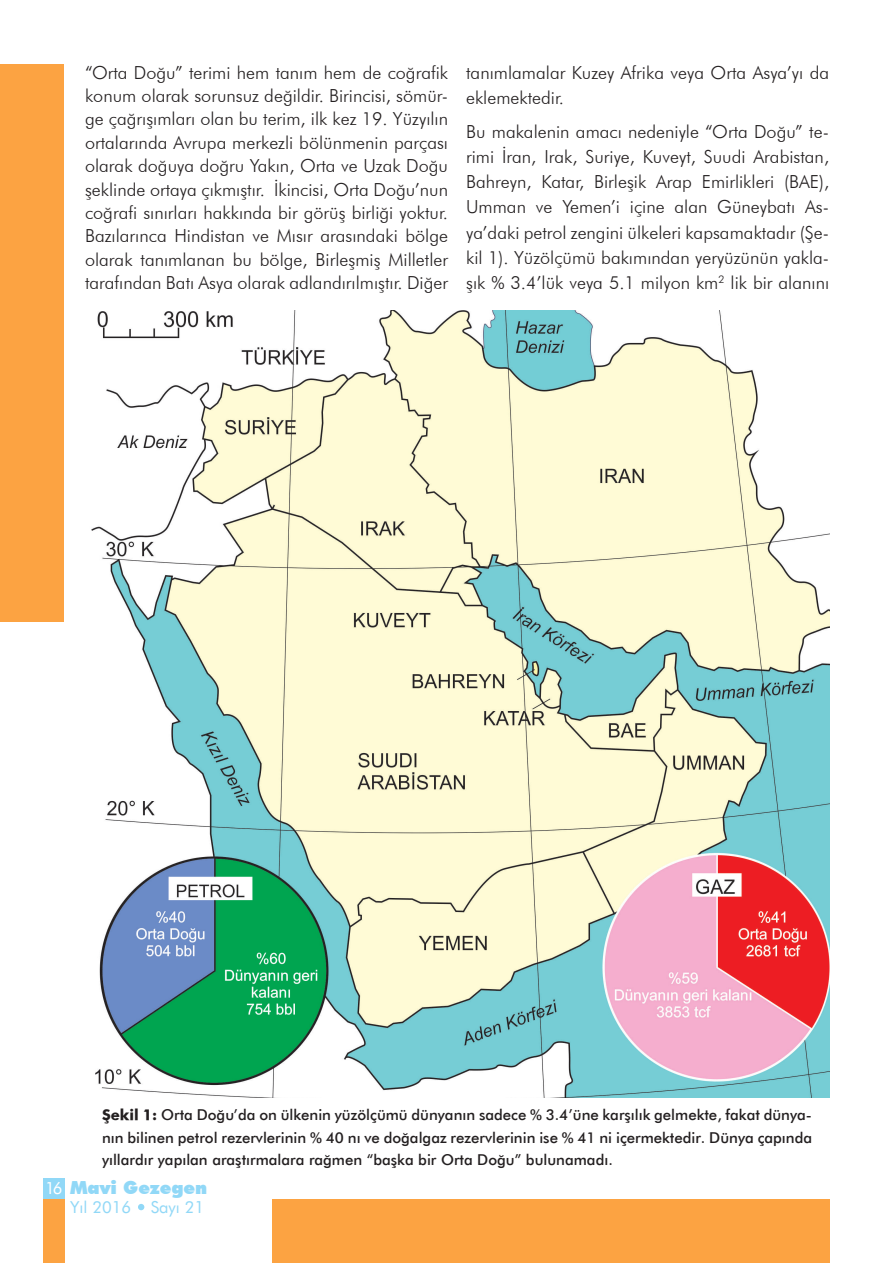
<style>
.page{position:relative;width:893px;height:1263px;background:#fff}
.page>*{position:absolute;margin:0;border:0;box-sizing:border-box;transform-origin:0 0}
._04_metin{font:300 18px/23.4px "Futura BT";color:#231f20;text-align:justify}
.t1{font:900 18px "Futura BT";color:#91d8f7}
.t2{font:16.5px "Futura BT";color:#91d8f7}
._06_sekil_alti{font:500 15px/22.5px "Futura BT";color:#231f20;text-align:justify}
.s1{font-family:"Futura Md BT Bold";font-weight:400}
.s2{font-weight:400;font-size:16.5px;color:#fff}
</style>
<div class="page">
<div style="left:43px;top:1178px;width:21px;height:64px;background:#91d8f7"></div>
<div style="left:43px;top:1199px;width:21px;height:64px;background:#fca342"></div>
<div style="left:272px;top:1199px;width:557px;height:64px;background:#fca342"></div>
<svg style="left:138px;top:1204px;width:6px;height:6px"></svg>
<div style="left:0;top:65px;width:64px;height:557px;background:#fca342"></div>
<img style="left:91px;top:311px;width:738px;height:786px">
<p class="_04_metin" style="left:85px;top:60px;width:365px">“Orta Doğu” terimi hem tanım hem de coğrafik konum olarak sorunsuz değildir. Birincisi, sömür&shy;ge çağrışımları olan bu terim, ilk kez 19. Yüzyılın ortalarında Avrupa merkezli bölünmenin parçası olarak doğuya doğru Yakın, Orta ve Uzak Doğu şeklinde ortaya çıkmıştır. İkincisi, Orta Doğu’nun coğrafi sınırları hakkında bir görüş birliği yoktur.<br>Bazılarınca Hindistan ve Mısır arasındaki bölge olarak tanımlanan bu bölge, Birleşmiş Milletler tarafından Batı Asya olarak adlandırılmıştır. Diğer</p>
<p class="_04_metin" style="left:466px;top:59px;width:365px;line-height:25.2px">tanımlamalar Kuzey Afrika veya Orta Asya’yı da eklemektedir.</p>
<p class="_04_metin" style="left:466px;top:118px;width:365px;line-height:25.2px">Bu makalenin amacı nedeniyle “Orta Doğu” te&shy;rimi İran, Irak, Suriye, Kuveyt, Suudi Arabistan, Bahreyn, Katar, Birleşik Arap Emirlikleri (BAE), Umman ve Yemen’i içine alan Güneybatı As&shy;ya’daki petrol zengini ülkeleri kapsamaktadır (Şe&shy;kil 1). Yüzölçümü bakımından yeryüzünün yakla&shy;şık % 3.4’lük veya 5.1 milyon km<sup>2</sup> lik bir alanını</p>
<p class="_06_sekil_alti" style="left:102px;top:1103px;width:712px"><span class="s1">Şekil 1:</span> Orta Doğu’da on ülkenin yüzölçümü dünyanın sadece % 3.4’üne karşılık gelmekte, fakat dünya&shy;nın bilinen petrol rezervlerinin % 40 nı ve doğalgaz rezervlerinin ise % 41 ni içermektedir. Dünya çapında yıllardır yapılan araştırmalara rağmen “başka bir Orta Doğu” bulunamadı.</p>
<p class="t1" style="left:45px;top:1177px;width:164px"><span class="s2">16</span> Mavi Gezegen</p>
<p class="t2" style="left:70px;top:1197px;width:136px">Yıl 2016 Sayı 21</p>
</div>
